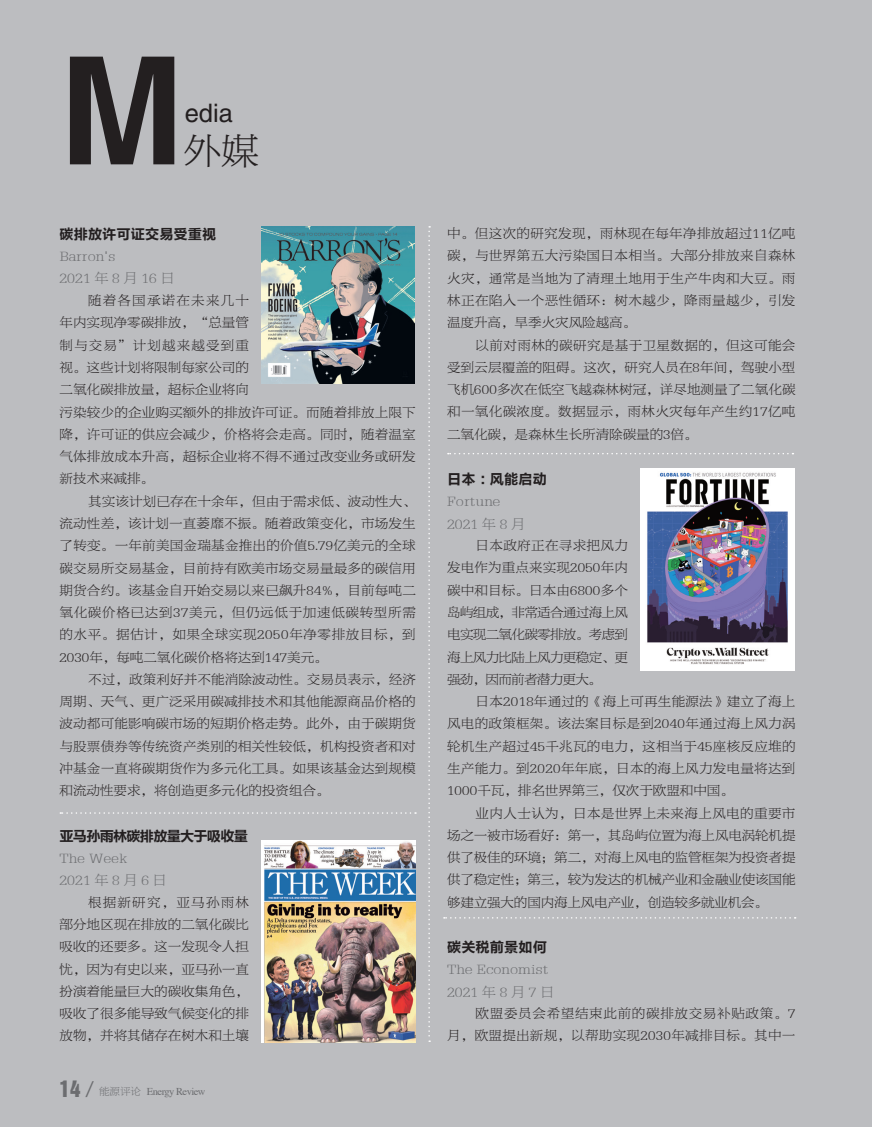
<style>
.page{position:relative;width:872px;height:1127px;background:#bcbdc0}
.page>*{position:absolute;margin:0;border:0;box-sizing:border-box;transform-origin:0 0}
.图说{font:700 150px "Helvetica LT Std";color:#231f20}
.图说-2{font:37.65px "FZBYSK GBK1 0";color:#231f20}
.图说-3{font:25.5px "Helvetica LT Std";color:#231f20}
.t1{font:21px "Helvetica Inserat LT Std";color:#6c6d70}
.二级标{font:14.25px "FZBYSK GBK1 0";color:#6c6d70}
.二级标-2{font:14.25px "FZBYSK GBK1 0";letter-spacing:.25em;color:#6c6d70}
.二级标-3{font:14.25px "FZLTCHK GBK1 0";color:#231f20}
.二级标-4{font:14.25px "FZLTCHK GBK1 0";letter-spacing:-.06em;color:#231f20}
.时局{font:13.5px/22.4px "FZBYSK GBK1 0";letter-spacing:.015em;color:#231f20;text-align:justify}
.时局-2{font:13.5px/22.4px "FZBYSK GBK1 0";letter-spacing:.035em;color:#231f20;text-align:right}
.t2{font:10.5px "Times";letter-spacing:-.05em;color:#6c6d70}
.s1{font-family:"FZBYSK GBK1 0";font-size:24px}
.s2{font-family:"FZBYSK GBK1 0"}
</style>
<div class="page">
<svg style="left:428px;top:226px;width:2px;height:816px"></svg>
<img style="left:262px;top:227px;width:153px;height:156px">
<svg style="left:444px;top:917px;width:351px;height:1px"></svg>
<svg style="left:448px;top:453px;width:345px;height:1px"></svg>
<svg style="left:60px;top:812px;width:356px;height:2px"></svg>
<img style="left:262px;top:840px;width:154px;height:202px">
<img style="left:640px;top:468px;width:154px;height:202px">
<p class="图说" style="left:60px;top:20px;width:126px">M</p>
<p class="图说-3" style="left:185px;top:98px;width:50px">edia</p>
<p class="图说-2" style="left:184px;top:131px;width:77px">外媒</p>
<p class="二级标-3" style="left:60px;top:226px;width:158px">碳排放许可证交易受重视</p>
<p class="二级标" style="left:60px;top:249px;width:57px">Barron's</p>
<p class="二级标-2" style="left:60px;top:271px;width:117px">2021年8月16日</p>
<p class="时局" style="left:60px;top:290px;width:358px;text-align:left;text-indent:28px">随着各国承诺在未来几十<br>年内实现净零碳排放，“总量管<br>制与交易”计划越来越受到重<br>视。这些计划将限制每家公司的<br>二氧化碳排放量，超标企业将向<br>污染较少的企业购买额外的排放许可证。而随着排放上限下降，许可证的供应会减少，价格将会走高。同时，随着温室气体排放成本升高，超标企业将不得不通过改变业务或研发新技术来减排。</p>
<p class="时局" style="left:60px;top:490px;width:358px;text-indent:28px">其实该计划已存在十余年，但由于需求低、波动性大、流动性差，该计划一直萎靡不振。随着政策变化，市场发生了转变。一年前美国金瑞基金推出的价值5.79亿美元的全球碳交易所交易基金，目前持有欧美市场交易量最多的碳信用期货合约。该基金自开始交易以来已飙升84%，目前每吨二氧化碳价格已达到37美元，但仍远低于加速低碳转型所需的水平。据估计，如果全球实现2050年净零排放目标，到2030年，每吨二氧化碳价格将达到147美元。</p>
<p class="时局" style="left:60px;top:668px;width:358px;text-indent:28px">不过，政策利好并不能消除波动性。交易员表示，经济周期、天气、更广泛采用碳减排技术和其他能源商品价格的波动都可能影响碳市场的短期价格走势。此外，由于碳期货与股票债券等传统资产类别的相关性较低，机构投资者和对冲基金一直将碳期货作为多元化工具。如果该基金达到规模和流动性要求，将创造更多元化的投资组合。</p>
<p class="二级标-4" style="left:60px;top:828px;width:190px">亚马孙雨林碳排放量大于吸收量</p>
<p class="二级标" style="left:60px;top:850px;width:70px">The Week</p>
<p class="二级标-2" style="left:60px;top:873px;width:109px">2021年8月6日</p>
<p class="时局" style="left:60px;top:891px;width:191px;text-indent:28px">根据新研究，亚马孙雨林部分地区现在排放的二氧化碳比吸收的还要多。这一发现令人担忧，因为有史以来，亚马孙一直扮演着能量巨大的碳收集角色，吸收了很多能导致气候变化的排放物，并将其储存在树木和土壤</p>
<p class="t1" style="left:60px;top:1076px;width:37px">14<span class="s1">/</span></p>
<p class="t2" style="left:99px;top:1082px;width:108px"><span class="s2">能源评论</span> Energy Review</p>
<p class="时局" style="left:447px;top:223px;width:350px">中。但这次的研究发现，雨林现在每年净排放超过11亿吨碳，与世界第五大污染国日本相当。大部分排放来自森林火灾，通常是当地为了清理土地用于生产牛肉和大豆。雨林正在陷入一个恶性循环：树木越少，降雨量越少，引发温度升高，旱季火灾风险越高。</p>
<p class="时局" style="left:447px;top:334px;width:350px;text-indent:28px">以前对雨林的碳研究是基于卫星数据的，但这可能会受到云层覆盖的阻碍。这次，研究人员在8年间，驾驶小型飞机600多次在低空飞越森林树冠，详尽地测量了二氧化碳和一氧化碳浓度。数据显示，雨林火灾每年产生约17亿吨二氧化碳，是森林生长所清除碳量的3倍。</p>
<p class="二级标-3" style="left:447px;top:471px;width:101px">日本：风能启动</p>
<p class="二级标" style="left:447px;top:494px;width:55px">Fortune</p>
<p class="二级标" style="left:447px;top:516px;width:80px">2021 年 8 月</p>
<p class="时局" style="left:447px;top:535px;width:182px;text-indent:28px">日本政府正在寻求把风力发电作为重点来实现2050年内碳中和目标。日本由6800多个岛屿组成，非常适合通过海上风电实现二氧化碳零排放。考虑到海上风力比陆上风力更稳定、更强劲，因而前者潜力更大。</p>
<p class="时局" style="left:447px;top:691px;width:350px;text-indent:28px">日本2018年通过的《海上可再生能源法》建立了海上风电的政策框架。该法案目标是到2040年通过海上风力涡轮机生产超过45千兆瓦的电力，这相当于45座核反应堆的生产能力。到2020年年底，日本的海上风力发电量将达到1000千瓦，排名世界第三，仅次于欧盟和中国。</p>
<p class="时局" style="left:447px;top:802px;width:350px;text-indent:28px">业内人士认为，日本是世界上未来海上风电的重要市场之一被市场看好：第一，其岛屿位置为海上风电涡轮机提供了极佳的环境；第二，对海上风电的监管框架为投资者提供了稳定性；第三，较为发达的机械产业和金融业使该国能够建立强大的国内海上风电产业，创造较多就业机会。</p>
<p class="二级标-3" style="left:447px;top:939px;width:101px">碳关税前景如何</p>
<p class="二级标" style="left:447px;top:962px;width:103px">The Economist</p>
<p class="二级标-2" style="left:447px;top:984px;width:109px">2021年8月7日</p>
<p class="时局-2" style="left:447px;top:1002px;width:350px">欧盟委员会希望结束此前的碳排放交易补贴政策。7<br>月，欧盟提出新规，以帮助实现2030年减排目标。其中一</p>
</div>
